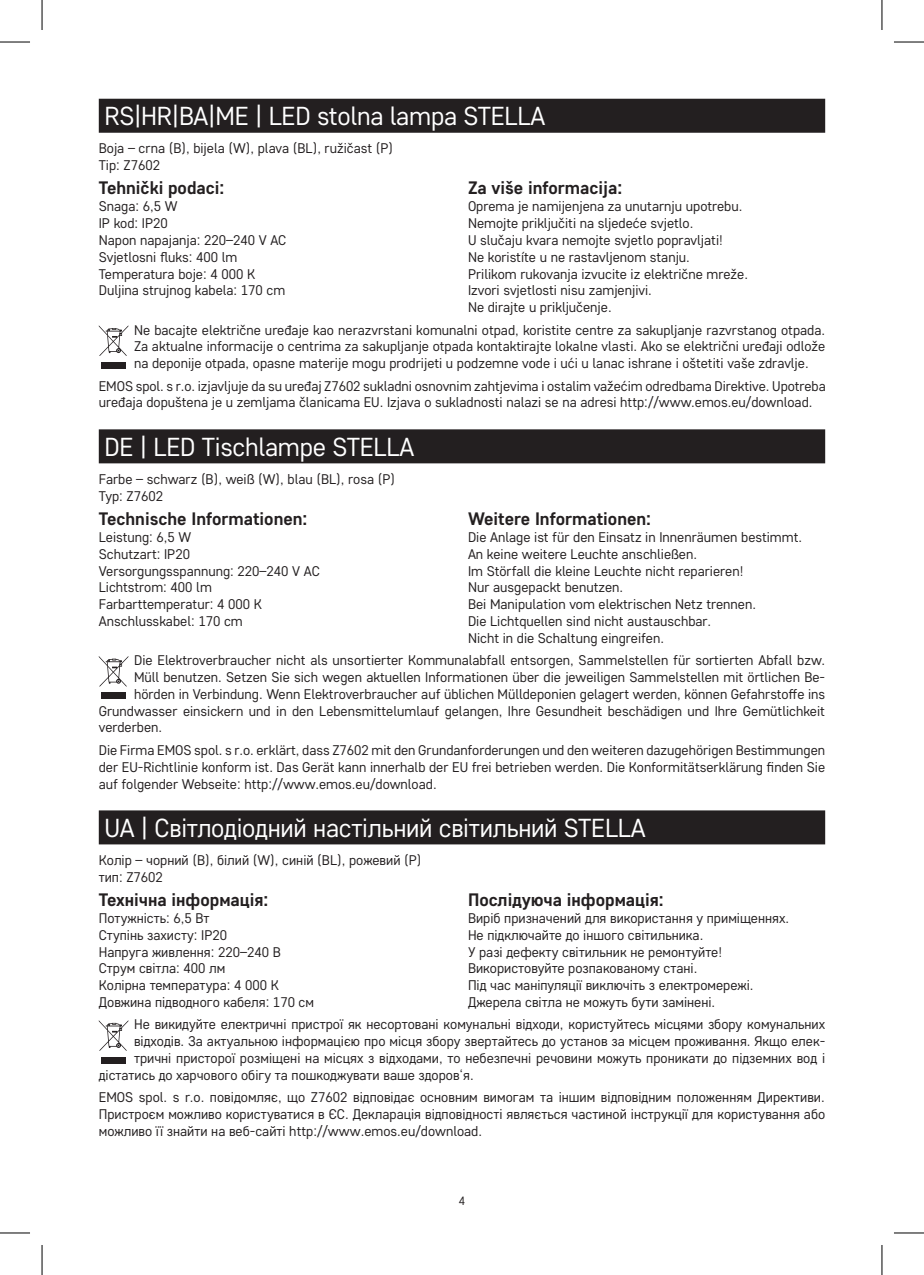
<style>
.page{position:relative;width:924px;height:1275px;background:#fff}
.page>*{position:absolute;margin:0;border:0;box-sizing:border-box;transform-origin:0 0}
.t1{font:26px "Core Sans D35";letter-spacing:-.01em;color:#fff}
.t2{font:700 18px "Core Sans D55";color:#231f20}
.t3{font:14px/16.8px "Core Sans D35";color:#231f20}
.t4{font:12px "Core Sans D35";color:#231f20}
</style>
<div class="page">
<div style="left:99px;top:99px;width:725px;height:34px;background:#231f20"></div>
<div style="left:99px;top:429px;width:725px;height:34px;background:#231f20"></div>
<svg style="left:99px;top:325px;width:29px;height:31px"></svg>
<div style="left:101px;top:362px;width:25px;height:6px;background:#231f20"></div>
<div style="left:99px;top:810px;width:725px;height:34px;background:#231f20"></div>
<svg style="left:99px;top:656px;width:29px;height:30px"></svg>
<div style="left:101px;top:693px;width:25px;height:6px;background:#231f20"></div>
<svg style="left:99px;top:1020px;width:29px;height:31px"></svg>
<div style="left:101px;top:1057px;width:25px;height:6px;background:#231f20"></div>
<hr style="left:0;top:42px;width:30px;height:1px;background:#000">
<hr style="left:893px;top:42px;width:30px;height:1px;background:#000">
<hr style="left:0;top:1232px;width:30px;height:1px;background:#000">
<hr style="left:893px;top:1232px;width:30px;height:1px;background:#000">
<hr style="left:42px;top:0;width:1px;height:30px;background:#000">
<hr style="left:42px;top:1245px;width:1px;height:30px;background:#000">
<hr style="left:881px;top:0;width:1px;height:30px;background:#000">
<hr style="left:881px;top:1245px;width:1px;height:30px;background:#000">
<h1 class="t1" style="left:104px;top:99px;width:442px">RS|HR|BA|ME | LED stolna lampa STELLA</h1>
<p class="t3" style="left:99px;top:139px;width:296px">Boja – crna (B), bijela (W), plava (BL), ružičast (P)<br>Tip: Z7602</p>
<p class="t2" style="left:99px;top:176px;width:127px">Tehnički podaci:</p>
<p class="t3" style="left:99px;top:197px;width:189px">Snaga: 6,5 W<br>IP kod: IP20<br>Napon napajanja: 220–240 V AC<br>Svjetlosni fluks: 400 lm<br>Temperatura boje: 4 000 K<br>Duljina strujnog kabela: 170 cm</p>
<p class="t2" style="left:468px;top:176px;width:156px">Za više informacija:</p>
<p class="t3" style="left:468px;top:197px;width:281px">Oprema je namijenjena za unutarnju upotrebu.<br>Nemojte priključiti na sljedeće svjetlo.<br>U slučaju kvara nemojte svjetlo popravljati!<br>Ne koristíte u ne rastavljenom stanju.<br>Prilikom rukovanja izvucite iz električne mreže.<br>Izvori svjetlosti nisu zamjenjivi.<br>Ne dirajte u priključenje.</p>
<p class="t3" style="left:134px;top:321px;width:692px;text-align:justify">Ne bacajte električne uređaje kao nerazvrstani komunalni otpad, koristite centre za sakupljanje razvrstanog otpada.<br>Za aktualne informacije o centrima za sakupljanje otpada kontaktirajte lokalne vlasti. Ako se električni uređaji odlože na deponije otpada, opasne materije mogu prodrijeti u podzemne vode i ući u lanac ishrane i oštetiti vaše zdravlje.</p>
<p class="t3" style="left:99px;top:377px;width:728px">EMOS spol. s r.o. izjavljuje da su uređaj Z7602 sukladni osnovnim zahtjevima i ostalim važećim odredbama Direktive. Upotreba uređaja dopuštena je u zemljama članicama EU. Izjava o sukladnosti nalazi se na adresi http://www.emos.eu/download.</p>
<h1 class="t1" style="left:104px;top:430px;width:311px">DE | LED Tischlampe STELLA</h1>
<p class="t3" style="left:99px;top:470px;width:298px">Farbe – schwarz (B), weiß (W), blau (BL), rosa (P)<br>Typ: Z7602</p>
<p class="t2" style="left:99px;top:507px;width:210px">Technische Informationen:</p>
<p class="t3" style="left:99px;top:528px;width:222px">Leistung: 6,5 W<br>Schutzart: IP20<br>Versorgungsspannung: 220–240 V AC<br>Lichtstrom: 400 lm<br>Farbarttemperatur: 4 000 K<br>Anschlusskabel: 170 cm</p>
<p class="t2" style="left:468px;top:507px;width:184px">Weitere Informationen:</p>
<p class="t3" style="left:468px;top:528px;width:335px">Die Anlage ist für den Einsatz in Innenräumen bestimmt.<br>An keine weitere Leuchte anschließen.<br>Im Störfall die kleine Leuchte nicht reparieren!<br>Nur ausgepackt benutzen.<br>Bei Manipulation vom elektrischen Netz trennen.<br>Die Lichtquellen sind nicht austauschbar.<br>Nicht in die Schaltung eingreifen.</p>
<p class="t3" style="left:134px;top:651px;width:692px">Die Elektroverbraucher nicht als unsortierter Kommunalabfall entsorgen, Sammelstellen für sortierten Abfall bzw.</p>
<p class="t3" style="left:134px;top:668px;width:692px">Müll benutzen. Setzen Sie sich wegen aktuellen Informationen über die jeweiligen Sammelstellen mit örtlichen Be-</p>
<p class="t3" style="left:134px;top:685px;width:692px">hörden in Verbindung. Wenn Elektroverbraucher auf üblichen Mülldeponien gelagert werden, können Gefahrstoffe ins</p>
<p class="t3" style="left:99px;top:702px;width:727px">Grundwasser einsickern und in den Lebensmittelumlauf gelangen, Ihre Gesundheit beschädigen und Ihre Gemütlichkeit</p>
<p class="t3" style="left:99px;top:718px;width:65px">verderben.</p>
<p class="t3" style="left:99px;top:741px;width:727px;text-align:justify">Die Firma EMOS spol. s r.o. erklärt, dass Z7602 mit den Grundanforderungen und den weiteren dazugehörigen Bestimmungen der EU-Richtlinie konform ist. Das Gerät kann innerhalb der EU frei betrieben werden. Die Konformitätserklärung finden Sie auf folgender Webseite: http://www.emos.eu/download.</p>
<h1 class="t1" style="left:104px;top:811px;width:542px">UA | Світлодіодний настільний світильний STELLA</h1>
<p class="t3" style="left:99px;top:851px;width:324px">Колір – чорний (B), білий (W), синій (BL), рожевий (P) тип: Z7602</p>
<p class="t2" style="left:99px;top:888px;width:171px">Технічна інформація:</p>
<p class="t3" style="left:99px;top:909px;width:217px">Потужність: 6,5 Вт<br>Ступінь захисту: IP20<br>Напруга живлення: 220–240 B<br>Струм світла: 400 лм<br>Колірна температура: 4 000 K<br>Довжина підводного кабеля: 170 см</p>
<p class="t2" style="left:468px;top:888px;width:197px">Послідуюча інформація:</p>
<p class="t3" style="left:468px;top:909px;width:322px">Виріб призначений для використання у приміщеннях.<br>Не підключайте до іншого світильника.<br>У разі дефекту світильник не ремонтуйте!<br>Використовуйте розпакованому стані.<br>Під час маніпуляції виключіть з електромережі.<br>Джерела світла не можуть бути замінені.</p>
<p class="t3" style="left:134px;top:1015px;width:692px">Не викидуйте електричні пристрої як несортовані комунальні відходи, користуйтесь місцями збору комунальних</p>
<p class="t3" style="left:134px;top:1032px;width:692px">відходів. За актуальною інформацією про місця збору звертайтесь до установ за місцем проживання. Якщо елек-</p>
<p class="t3" style="left:134px;top:1049px;width:692px">тричні присторої розміщені на місцях з відходами, то небезпечні речовини можуть проникати до підземних вод і</p>
<p class="t3" style="left:99px;top:1066px;width:376px">дістатись до харчового обігу та пошкоджувати ваше здоров‘я.</p>
<p class="t3" style="left:99px;top:1088px;width:727px;text-align:justify">EMOS spol. s r.o. повідомляє, що Z7602 відповідає основним вимогам та іншим відповідним положенням Директиви.<br>Пристроєм можливо користуватися в ЄС. Декларація відповідності являється частиной інструкції для користування або можливо її знайти на веб-сайті http://www.emos.eu/download.</p>
<p class="t4" style="left:458px;top:1192px;width:8px">4</p>
</div>
